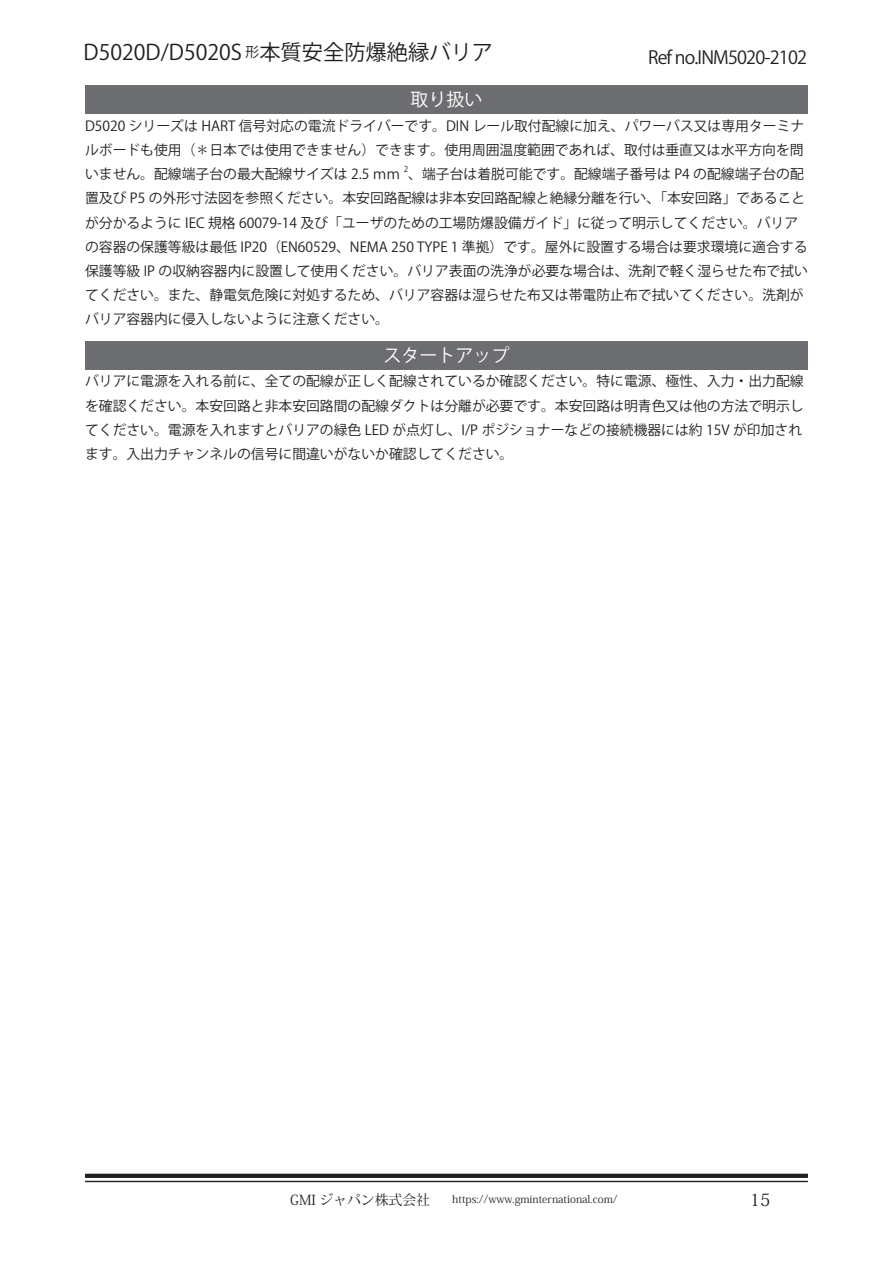
<style>
.page{position:relative;width:893px;height:1263px;background:#fff}
.page>*{position:absolute;margin:0;border:0;box-sizing:border-box;transform-origin:0 0}
.t1{font:21.3px "Koz Go Pr 6 N";color:#231f20}
.t2{font:18px "Koz Go Pr 6 N";letter-spacing:-.045em;color:#231f20}
.t3{font:18px "Koz Go Pr 6 N";color:#fff}
.t4{font:16.95px "Koz Min Pr 6 N";color:#231f20}
.t5{font:13.8px/24.2px "Koz Go Pr 6 N";color:#231f20}
.t6{font:13.8px "Koz Min Pr 6 N";color:#231f20}
.t7{font:10.65px "Koz Min Pr 6 N";color:#231f20}
.t8{font:8.1px "Koz Go Pr 6 N";color:#231f20}
.s1{font-size:13.8px}
</style>
<div class="page">
<hr style="left:85px;top:1174px;width:723px;height:4px;background:#231f20">
<hr style="left:85px;top:1181px;width:723px;height:1px;background:#231f20">
<div style="left:85px;top:85px;width:723px;height:29px;background:#6c6d70"></div>
<div style="left:85px;top:341px;width:723px;height:29px;background:#6c6d70"></div>
<h1 class="t1" style="left:84px;top:40px;width:411px">D5020D D/ 5020S <span class="s1">形</span>本質安全防爆絶縁バリア</h1>
<p class="t3" style="left:410px;top:89px;width:73px">取り扱い</p>
<p class="t5" style="left:85px;top:114px;width:721px">D5020 シリーズは HART 信号対応の電流ドライバーです。DIN レール取付配線に加え、パワーバス又は専用ターミナルボードも使用（＊日本では使用できません）できます。使用周囲温度範囲であれば、取付は垂直又は水平方向を問</p>
<p class="t8" style="left:404px;top:165px;width:6px">2</p>
<h2 class="t2" style="left:648px;top:47px;width:160px">Ref no.INM5020-2102</h2>
<p class="t5" style="left:85px;top:162px;width:317px">いません。配線端子台の最大配線サイズは 2.5 ｍｍ</p>
<p class="t5" style="left:85px;top:162px;width:724px;text-indent:323px">、端子台は着脱可能です。配線端子番号は 4P の配線端子台の配置及び 5P の外形寸法図を参照ください。本安回路配線は非本安回路配線と絶縁分離を行い、「本安回路」であることが分かるように IEC 規格 60079-14 及び「ユーザのための工場防爆設備ガイド」に従って明示してください。バリアの容器の保護等級は最低 IP20（EN60529、NEMA 250 TYPE 1 準拠）です。屋外に設置する場合は要求環境に適合する保護等級 IP の収納容器内に設置して使用ください。バリア表面の洗浄が必要な場合は、洗剤で軽く湿らせた布で拭いてください。また、静電気危険に対処するため、バリア容器は湿らせた布又は帯電防止布で拭いてください。洗剤がバリア容器内に侵入しないように注意ください。</p>
<p class="t3" style="left:383px;top:346px;width:128px">スタートアップ</p>
<p class="t5" style="left:85px;top:369px;width:720px;text-align:justify">バリアに電源を入れる前に、全ての配線が正しく配線されているか確認ください。特に電源、極性、入力・出力配線を確認ください。本安回路と非本安回路間の配線ダクトは分離が必要です。本安回路は明青色又は他の方法で明示してください。電源を入れますとバリアの緑色 LED が点灯し、 P/ I ポジショナーなどの接続機器には約 15V が印加されます。入出力チャンネルの信号に間違いがないか確認してください。</p>
<p class="t6" style="left:290px;top:1192px;width:155px">GMI ジャパン株式会社　</p>
<p class="t7" style="left:452px;top:1193px;width:167px">https://www.gminternational.com/</p>
<p class="t4" style="left:750px;top:1190px;width:22px">15</p>
</div>
